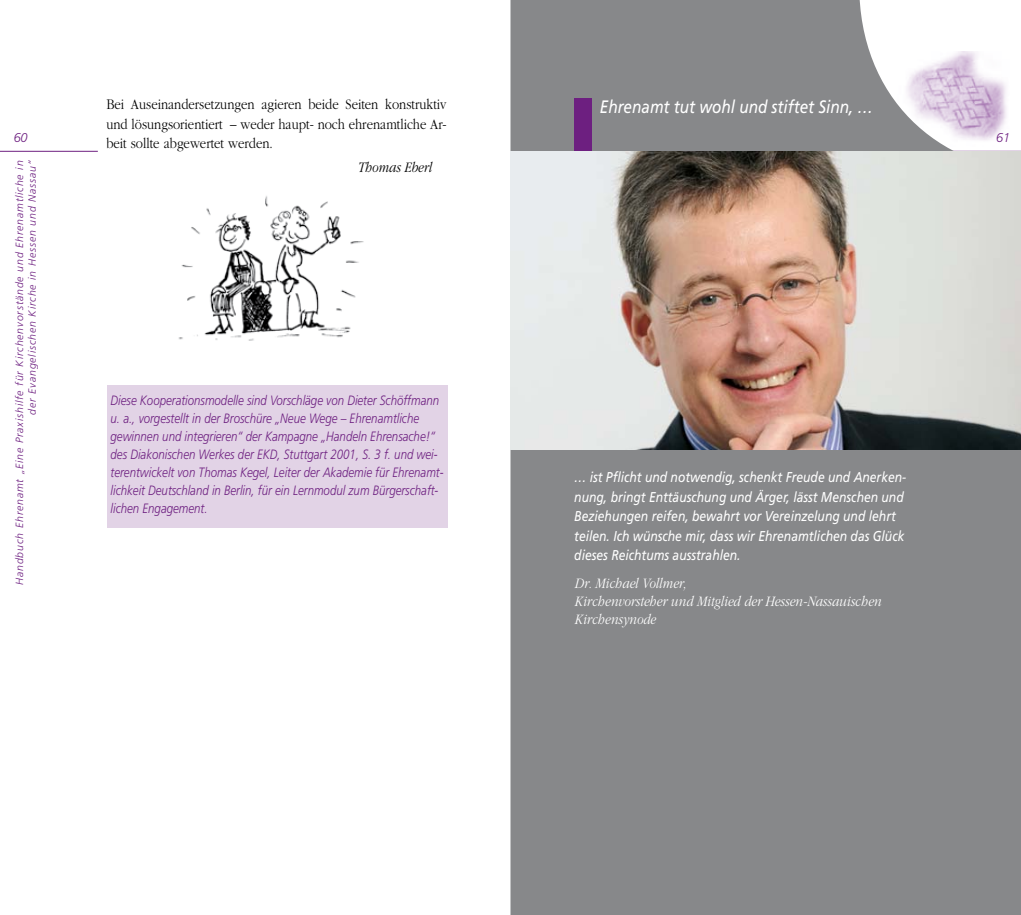
<style>
.page{position:relative;width:1021px;height:915px;background:#fff}
.page>*{position:absolute;margin:0;border:0;box-sizing:border-box;transform-origin:0 0}
.t1{font:italic 18px "Frutiger";color:#fff;scale:.85 1}
.t2{font:300 15px/19.5px "Garamond";color:#000;text-align:justify;scale:.85 1}
.t3{font:italic 300 15px/18px "Garamond";color:#fff;scale:.85 1}
.t4{font:italic 300 15px "Garamond";color:#000;scale:.85 1}
.t5{font:italic 14.25px/19.5px "Frutiger";color:#fff;scale:.85 1}
.t6{font:italic 300 13.5px/18px "Frutiger";color:#6d1f80;scale:.85 1}
.t7{font:italic 300 12.75px "Frutiger";color:#6d1f80}
.t8{font:italic 300 10.5px/12.6px "Frutiger";letter-spacing:.08em;color:#6d1f80;text-align:right}
</style>
<div class="page">
<hr style="left:0;top:151px;width:98px;height:1px;background:#6d1f80">
<svg style="left:510px;top:0;width:510px;height:914px;background:#8e8e91"></svg>
<img style="left:178px;top:196px;width:186px;height:145px">
<div style="left:107px;top:384px;width:341px;height:143px;background:#e2d3e6"></div>
<div style="left:574px;top:98px;width:17px;height:65px;background:#6d1f80"></div>
<img style="left:510px;top:152px;width:510px;height:297px">
<p class="t7" style="left:14px;top:130px;width:15px">60</p>
<p class="t8" style="left:13px;top:584px;width:426px;rotate:-90deg">Handbuch Ehrenamt „Eine Praxishilfe für Kirchenvorstände und Ehrenamtliche in der Evangelischen Kirche in Hessen und Nassau“</p>
<p class="t2" style="left:106px;top:95px;width:402px">Bei Auseinandersetzungen agieren beide Seiten konstruktiv und lösungsorientiert – weder haupt- noch ehrenamtliche Ar&shy;beit sollte abgewertet werden.</p>
<p class="t4" style="left:357px;top:159px;width:89px">Thomas Eberl</p>
<p class="t6" style="left:111px;top:391px;width:393px">Diese Kooperationsmodelle sind Vorschläge von Dieter Schöffmann u. a., vorgestellt in der Broschüre „Neue Wege – Ehrenamtliche gewinnen und integrieren“ der Kampagne „Handeln Ehrensache!“ des Diakonischen Werkes der EKD, Stuttgart 2001, S. 3 f. und wei&shy;terentwickelt von Thomas Kegel, Leiter der Akademie für Ehrenamt&shy;lichkeit Deutschland in Berlin, für ein Lernmodul zum Bürgerschaft&shy;lichen Engagement.</p>
<h1 class="t1" style="left:600px;top:96px;width:323px">Ehrenamt tut wohl und stiftet Sinn, …</h1>
<p class="t7" style="left:996px;top:130px;width:16px">61</p>
<p class="t5" style="left:574px;top:467px;width:392px">… ist Pflicht und notwendig, schenkt Freude und Anerken&shy;nung, bringt Enttäuschung und Ärger, lässt Menschen und Beziehungen reifen, bewahrt vor Vereinzelung und lehrt teilen. Ich wünsche mir, dass wir Ehrenamtlichen das Glück dieses Reichtums ausstrahlen.</p>
<p class="t3" style="left:574px;top:574px;width:362px">Dr. Michael Vollmer,<br>Kirchenvorsteher und Mitglied der Hessen-Nassauischen<br>Kirchensynode</p>
</div>
